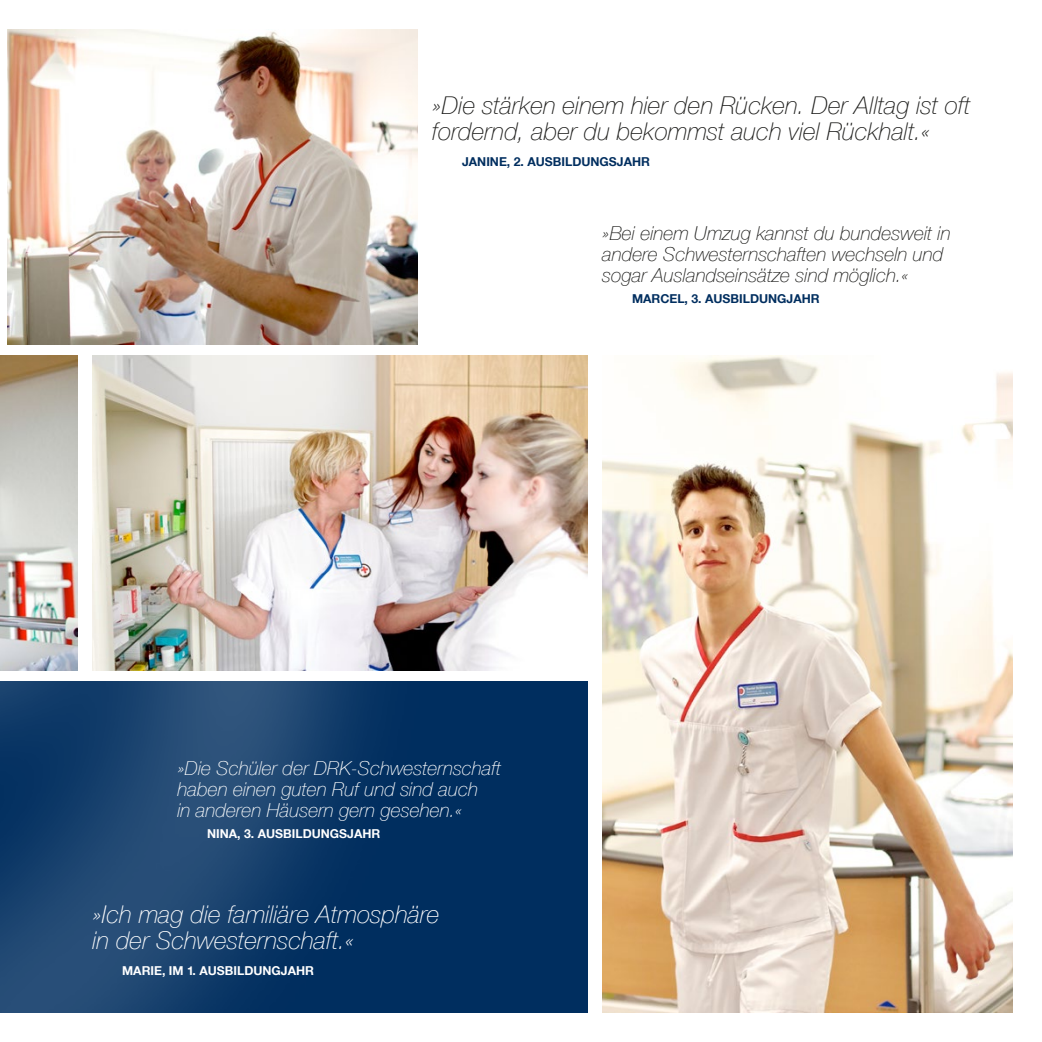
<style>
.page{position:relative;width:1042px;height:1042px;background:#fff}
.page>*{position:absolute;margin:0;border:0;box-sizing:border-box;transform-origin:0 0}
.t1{font:italic 100 24.5px/26.2px "Helvetica Neue LT Com";color:#1d1d1b}
.t2{font:italic 100 24.5px/26.2px "Helvetica Neue LT Com";color:#fff}
.t3{font:italic 100 19.25px/21px "Helvetica Neue LT Com";color:#1d1d1b}
.t4{font:italic 100 19.25px/21px "Helvetica Neue LT Com";color:#fff}
.t5{font:700 12.25px "Helvetica Neue LT Com";color:#002e5f}
.t6{font:700 12.25px "Helvetica Neue LT Com";color:#fff}
</style>
<div class="page">
<div style="left:0;top:681px;width:587px;height:331px;background:#002e5f"></div>
<img style="left:0;top:681px;width:363px;height:331px">
<img style="left:92px;top:355px;width:495px;height:315px">
<img style="left:7px;top:30px;width:410px;height:315px">
<img style="left:0;top:355px;width:78px;height:315px">
<img style="left:602px;top:355px;width:410px;height:657px">
<p class="t1" style="left:432px;top:92px;width:539px">»Die stärken einem hier den Rücken. Der Alltag ist oft fordernd, aber du bekommst auch viel Rückhalt.«</p>
<p class="t5" style="left:462px;top:154px;width:189px">JANINE, 2. AUSBILDUNGSJAHR</p>
<p class="t3" style="left:602px;top:222px;width:350px">»Bei einem Umzug kannst du bundesweit in andere Schwesternschaften wechseln und sogar Auslandseinsätze sind möglich.«</p>
<p class="t5" style="left:632px;top:291px;width:189px">MARCEL, 3. AUSBILDUNGJAHR</p>
<p class="t4" style="left:177px;top:758px;width:325px">»Die Schüler der DRK-Schwesternschaft haben einen guten Ruf und sind auch<br>in anderen Häusern gern gesehen.«</p>
<p class="t6" style="left:207px;top:826px;width:175px">NINA, 3. AUSBILDUNGSJAHR</p>
<p class="t2" style="left:92px;top:900px;width:349px">»Ich mag die familiäre Atmosphäre in der Schwesternschaft.«</p>
<p class="t6" style="left:122px;top:963px;width:193px">MARIE, IM 1. AUSBILDUNGJAHR</p>
</div>
